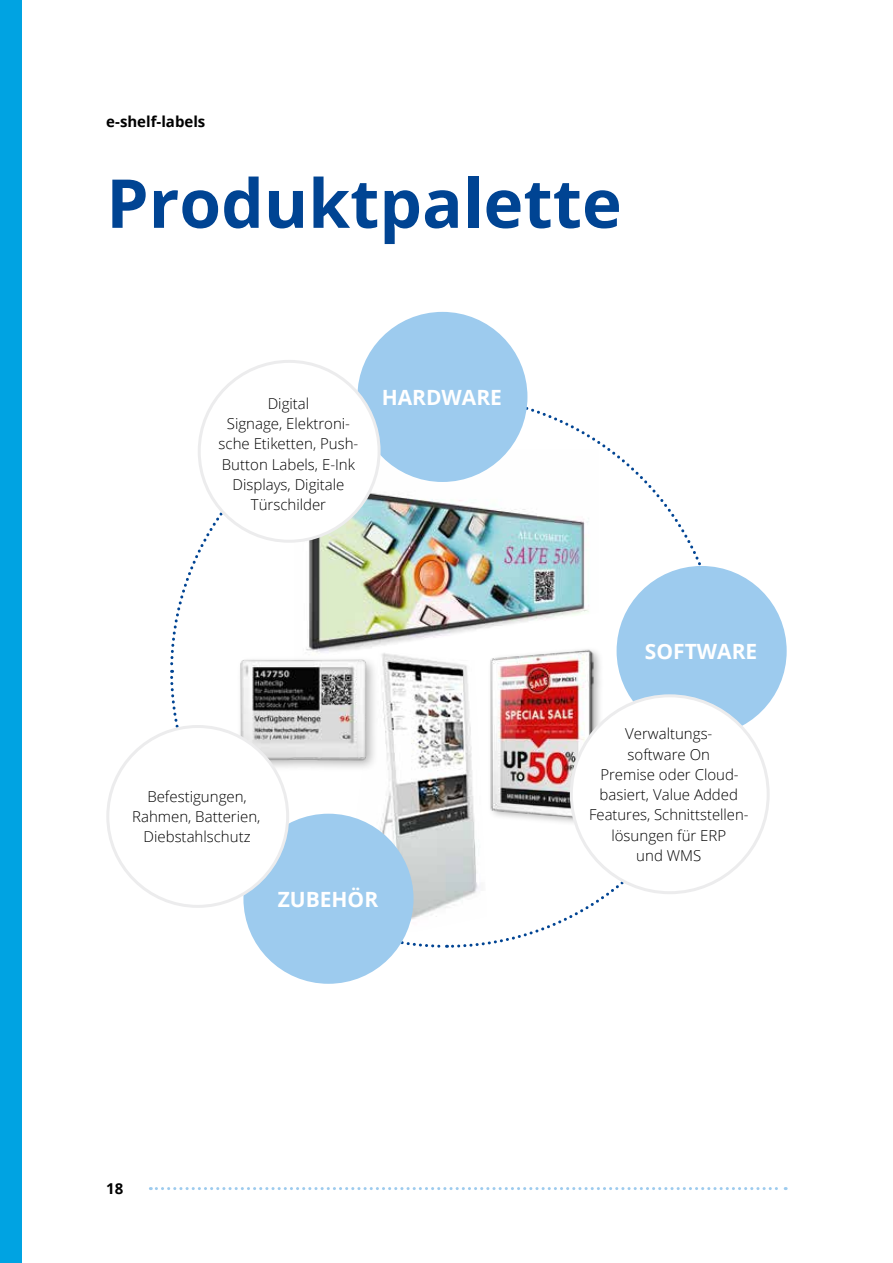
<style>
.page{position:relative;width:893px;height:1263px;background:#fff}
.page>*{position:absolute;margin:0;border:0;box-sizing:border-box;transform-origin:0 0}
.t1{font:700 67.5px "Open Sans";color:#004493}
.t2{font:700 21px "Open Sans";color:#fff}
.t3{font:300 15px/20.2px "Open Sans";color:#000;text-align:center}
.t4{font:700 15px "Open Sans";color:#000}
</style>
<div class="page">
<svg style="left:150px;top:1187px;width:636px;height:3px"></svg>
<div style="left:0;top:0;width:21px;height:1263px;background:#00a3e2"></div>
<svg style="left:451px;top:671px;width:273px;height:277px"></svg>
<svg style="left:510px;top:393px;width:214px;height:275px"></svg>
<svg style="left:170px;top:393px;width:98px;height:278px"></svg>
<svg style="left:169px;top:676px;width:277px;height:272px"></svg>
<img style="left:306px;top:449px;width:292px;height:204px">
<img style="left:342px;top:651px;width:145px;height:281px">
<div style="left:237px;top:655px;width:142px;height:117px;background:#fafafa"></div>
<img style="left:237px;top:654px;width:145px;height:113px">
<img style="left:482px;top:638px;width:119px;height:191px">
<div style="left:357px;top:312px;width:170px;height:170px;background:#9dcbee;border-radius:50%"></div>
<div style="left:199px;top:361px;width:180px;height:180px;background:#fff;border-radius:50%"></div>
<div style="left:243px;top:814px;width:171px;height:170px;background:#9dcbee;border-radius:50%"></div>
<div style="left:108px;top:726px;width:180px;height:180px;background:#fff;border-radius:50%"></div>
<div style="left:617px;top:566px;width:170px;height:170px;background:#9dcbee;border-radius:50%"></div>
<div style="left:571px;top:696px;width:197px;height:197px;background:#fff;border-radius:50%"></div>
<p class="t4" style="left:106px;top:111px;width:101px">e-shelf-labels</p>
<h1 class="t1" style="left:106px;top:156px;width:517px">Produktpalette</h1>
<p class="t3" style="left:268px;top:393px;width:43px">Digital</p>
<h2 class="t2" style="left:382px;top:382px;width:122px">HARDWARE</h2>
<p class="t3" style="left:219px;top:413px;width:141px">Signage, Elektroni&shy;sche Etiketten, Push-<br>Button Labels, E-Ink<br>Displays, Digitale<br>Türschilder</p>
<p class="t3" style="left:132px;top:786px;width:130px">Befestigungen,<br>Rahmen, Batterien,<br>Diebstahlschutz</p>
<h2 class="t2" style="left:278px;top:884px;width:102px">ZUBEHÖR</h2>
<h2 class="t2" style="left:645px;top:637px;width:114px">SOFTWARE</h2>
<p class="t3" style="left:589px;top:723px;width:161px">Verwaltungs-<br>software On<br>Premise oder Cloud&shy;basiert, Value Added<br>Features, Schnittstellen&shy;lösungen für ERP<br>und WMS</p>
<p class="t4" style="left:106px;top:1178px;width:19px">18</p>
</div>
